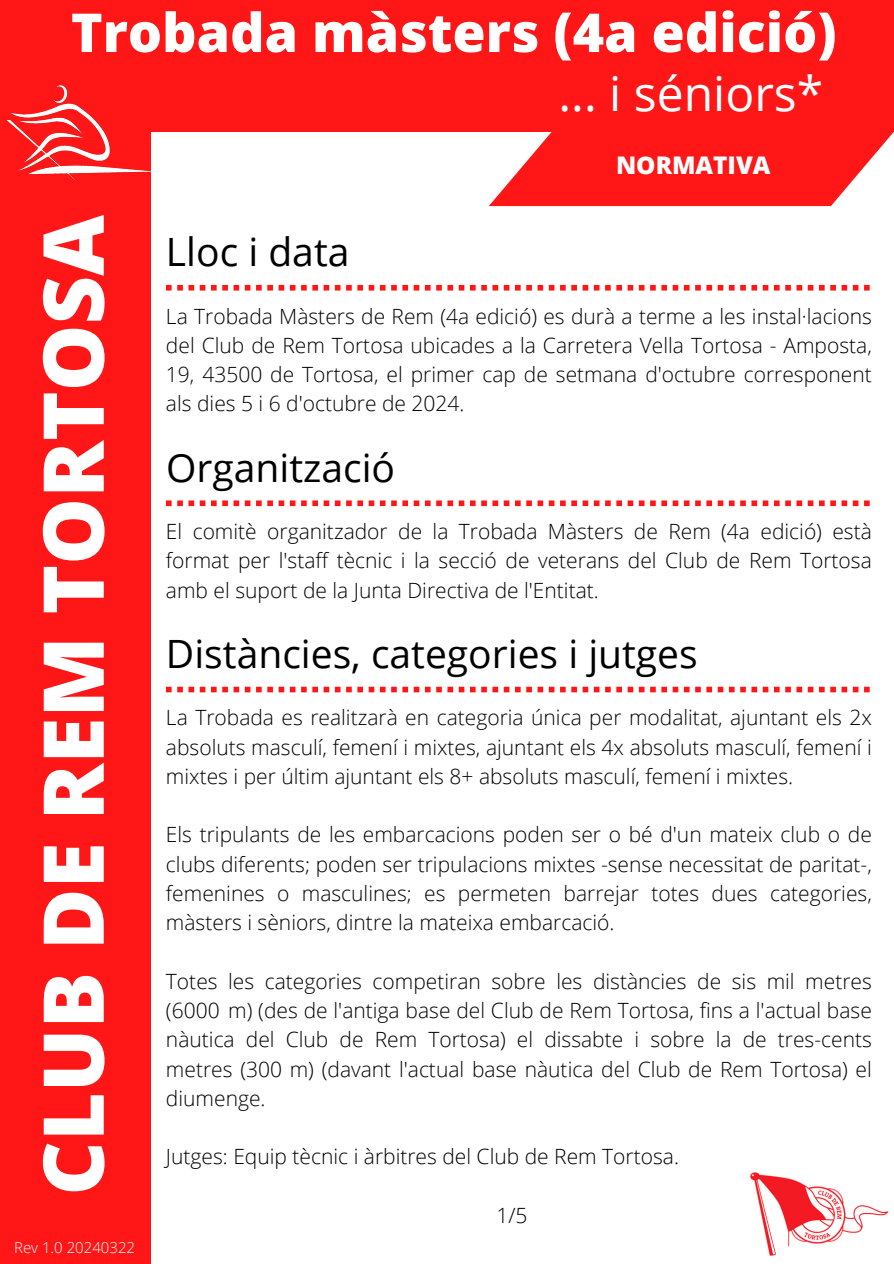
<style>
.page{position:relative;width:894px;height:1264px;background:#fff}
.page>*{position:absolute;margin:0;border:0;box-sizing:border-box;transform-origin:0 0}
.t1{font:800 84px "Open Sans";color:#fff}
.t2{font:800 53.7px "Open Sans";color:#fff}
.t3{font:48px "Open Sans";color:#fff}
.t4{font:39px "Open Sans";color:#000}
.t5{font:800 24.3px "Open Sans";color:#fff}
.t6{font:300 21px/29.2px "Open Sans";color:#000;text-align:justify}
.t7{font:300 15px "Open Sans";color:#fff}
</style>
<div class="page">
<div style="left:0;top:0;width:893px;height:131px;background:#ff1616"></div>
<div style="left:0;top:0;width:151px;height:1263px;background:#ff1616"></div>
<img style="left:750px;top:1172px;width:139px;height:84px">
<svg style="left:166px;top:285px;width:703px;height:5px"></svg>
<svg style="left:488px;top:131px;width:405px;height:75px"></svg>
<img style="left:6px;top:85px;width:160px;height:95px">
<svg style="left:166px;top:500px;width:703px;height:6px"></svg>
<svg style="left:166px;top:686px;width:703px;height:6px"></svg>
<p class="t2" style="left:71px;top:-5px;width:766px">Trobada màsters (4a edició)</p>
<h6 class="t3" style="left:558px;top:60px;width:266px">... i séniors*</h6>
<h3 class="t1" style="left:14px;top:1195px;width:982px;rotate:-90deg">CLUB DE REM TORTOSA</h3>
<h6 class="t7" style="left:14px;top:1236px;width:122px">Rev 1.0 20240322</h6>
<h5 class="t4" style="left:166px;top:225px;width:185px">Lloc i data</h5>
<p class="t5" style="left:616px;top:148px;width:156px">NORMATIVA</p>
<h4 class="t6" style="left:166px;top:301px;width:707px">La Trobada Màsters de Rem (4a edició) es durà a terme a les instal·lacions del Club de Rem Tortosa ubicades a la Carretera Vella Tortosa - Amposta, 19, 43500 de Tortosa, el primer cap de setmana d'octubre corresponent als dies 5 i 6 d'octubre de 2024.</h4>
<h4 class="t4" style="left:166px;top:440px;width:230px">Organització</h4>
<h6 class="t6" style="left:166px;top:516px;width:707px">El comitè organitzador de la Trobada Màsters de Rem (4a edició) està format per l'staff tècnic i la secció de veterans del Club de Rem Tortosa amb el suport de la Junta Directiva de l'Entitat.</h6>
<h4 class="t4" style="left:166px;top:626px;width:533px">Distàncies, categories i jutges</h4>
<h6 class="t6" style="left:166px;top:702px;width:707px">La Trobada es realitzarà en categoria única per modalitat, ajuntant els 2x absoluts masculí, femení i mixtes, ajuntant els 4x absoluts masculí, femení i mixtes i per últim ajuntant els 8+ absoluts masculí, femení i mixtes.</h6>
<h6 class="t6" style="left:166px;top:819px;width:707px">Els tripulants de les embarcacions poden ser o bé d'un mateix club o de clubs diferents; poden ser tripulacions mixtes -sense necessitat de paritat-, femenines o masculines; es permeten barrejar totes dues categories, màsters i sèniors, dintre la mateixa embarcació.</h6>
<h6 class="t6" style="left:166px;top:966px;width:707px">Totes les categories competiran sobre les distàncies de sis mil metres (6000 m) (des de l'antiga base del Club de Rem Tortosa, fins a l'actual base nàutica del Club de Rem Tortosa) el dissabte i sobre la de tres-cents metres (300 m) (davant l'actual base nàutica del Club de Rem Tortosa) el diumenge.</h6>
<h6 class="t6" style="left:166px;top:1141px;width:514px">Jutges: Equip tècnic i àrbitres del Club de Rem Tortosa.</h6>
<p class="t6" style="left:496px;top:1200px;width:33px">1/5</p>
</div>
